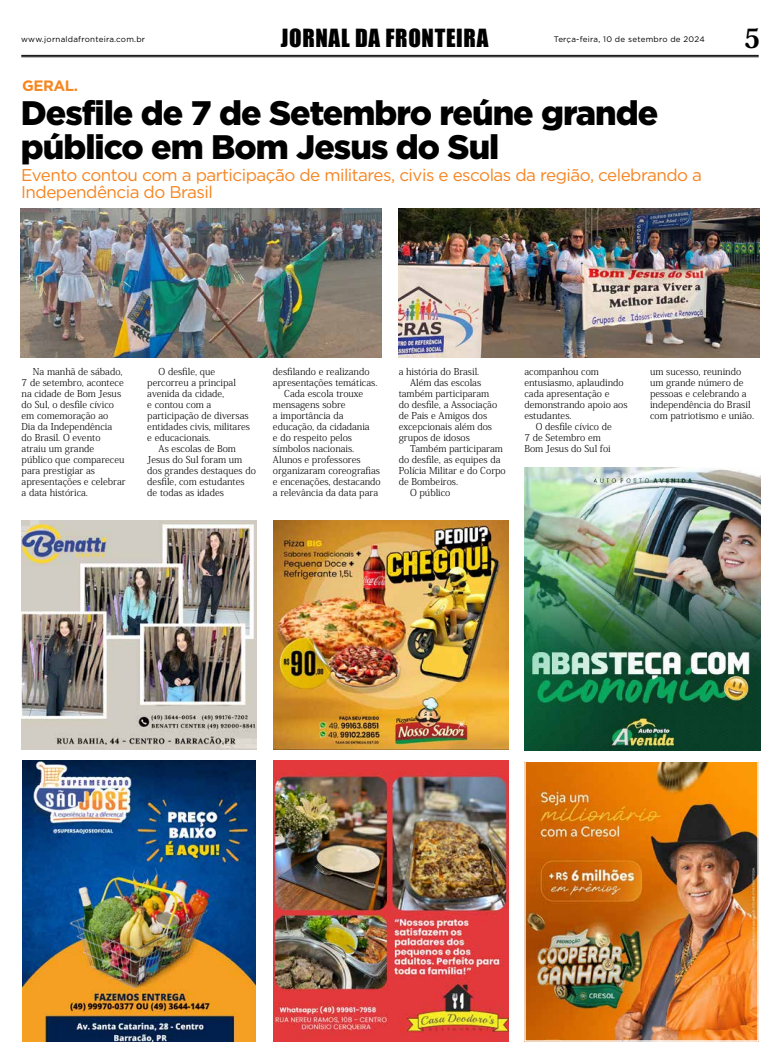
<style>
.page{position:relative;width:780px;height:1063px;background:#fff}
.page>*{position:absolute;margin:0;border:0;box-sizing:border-box;transform-origin:0 0}
.t1{font:900 34px/34px "Gotham";letter-spacing:-.03em;color:#000}
.t2{font:800 26.3px "Koz Min Pro";color:#000}
.t3{font:23px "Impact";letter-spacing:.03em;color:#000}
.t4{font:17px/17px "Gotham";letter-spacing:-.03em;color:#f58522}
.t5{font:700 15px "Gotham";letter-spacing:-.03em;color:#f6861f}
.t6{font:300 9.5px/11px "Koz Min Pro";color:#000}
.t7{font:8px "Gotham";letter-spacing:.03em;color:#000}
</style>
<div class="page">
<hr style="left:21px;top:55px;width:737px;height:1px;background:#000">
<hr style="left:21px;top:56px;width:737px;height:1px;background:#000">
<img style="left:273px;top:761px;width:235px;height:281px">
<img style="left:22px;top:761px;width:234px;height:281px">
<img style="left:526px;top:763px;width:230px;height:277px">
<div style="left:524px;top:761px;width:234px;height:281px;border:1px solid #fff"></div>
<img style="left:273px;top:521px;width:235px;height:229px">
<img style="left:22px;top:520px;width:234px;height:230px">
<img style="left:524px;top:468px;width:236px;height:282px">
<img style="left:399px;top:208px;width:360px;height:149px">
<img style="left:21px;top:208px;width:360px;height:149px">
<p class="t7" style="left:21px;top:34px;width:125px">www.jornaldafronteira.com.br</p>
<h3 class="t3" style="left:281px;top:21px;width:209px">JORNAL DA FRONTEIRA</h3>
<p class="t7" style="left:554px;top:34px;width:152px">Terça-feira, 10 de setembro de 2024</p>
<h2 class="t2" style="left:743px;top:18px;width:18px">5</h2>
<h3 class="t5" style="left:22px;top:76px;width:57px">GERAL.</h3>
<h1 class="t1" style="left:21px;top:95px;width:639px">Desfile de 7 de Setembro reúne grande público em Bom Jesus do Sul</h1>
<h3 class="t4" style="left:21px;top:166px;width:682px">Evento contou com a participação de militares, civis e escolas da região, celebrando a<br>Independência do Brasil</h3>
<p class="t6" style="left:22px;top:366px;width:106px;text-indent:11px">Na manhã de sábado,<br>7 de setembro, acontece na cidade de Bom Jesus do Sul, o desfile cívico em comemoração ao<br>Dia da Independência<br>do Brasil. O evento atraiu um grande público que compareceu para prestigiar as apresentações e celebrar a data histórica.</p>
<p class="t6" style="left:147px;top:366px;width:104px;text-indent:11px">O desfile, que percorreu a principal avenida da cidade,<br>e contou com a participação de diversas entidades civis, militares e educacionais.</p>
<p class="t6" style="left:147px;top:443px;width:110px;text-indent:11px">As escolas de Bom<br>Jesus do Sul foram um dos grandes destaques do desfile, com estudantes de todas as idades</p>
<p class="t6" style="left:273px;top:366px;width:98px">desfilando e realizando</p>
<p class="t6" style="left:273px;top:377px;width:106px">apresentações temáticas.</p>
<p class="t6" style="left:284px;top:388px;width:81px">Cada escola trouxe</p>
<p class="t6" style="left:273px;top:399px;width:74px">mensagens sobre</p>
<p class="t6" style="left:273px;top:410px;width:72px">a importância da</p>
<p class="t6" style="left:273px;top:421px;width:98px">educação, da cidadania</p>
<p class="t6" style="left:273px;top:432px;width:81px">e do respeito pelos</p>
<p class="t6" style="left:273px;top:443px;width:83px">símbolos nacionais.</p>
<p class="t6" style="left:273px;top:454px;width:89px">Alunos e professores</p>
<p class="t6" style="left:273px;top:465px;width:109px">organizaram coreografias</p>
<p class="t6" style="left:273px;top:476px;width:109px">e encenações, destacando</p>
<p class="t6" style="left:273px;top:487px;width:107px">a relevância da data para</p>
<p class="t6" style="left:398px;top:366px;width:82px">a história do Brasil.</p>
<p class="t6" style="left:410px;top:377px;width:73px">Além das escolas</p>
<p class="t6" style="left:398px;top:388px;width:92px">também participaram</p>
<p class="t6" style="left:398px;top:399px;width:100px">do desfile, a Associação</p>
<p class="t6" style="left:398px;top:410px;width:90px">de Pais e Amigos dos</p>
<p class="t6" style="left:398px;top:421px;width:95px">excepcionais além dos</p>
<p class="t6" style="left:398px;top:432px;width:73px">grupos de idosos</p>
<p class="t6" style="left:410px;top:443px;width:94px">Também participaram</p>
<p class="t6" style="left:398px;top:454px;width:103px">do desfile, as equipes da</p>
<p class="t6" style="left:398px;top:465px;width:109px">Polícia Militar e do Corpo</p>
<p class="t6" style="left:398px;top:476px;width:61px">de Bombeiros.</p>
<p class="t6" style="left:410px;top:487px;width:42px">O público</p>
<p class="t6" style="left:524px;top:366px;width:76px">acompanhou com</p>
<p class="t6" style="left:524px;top:377px;width:101px">entusiasmo, aplaudindo</p>
<p class="t6" style="left:524px;top:388px;width:86px">cada apresentação e</p>
<p class="t6" style="left:524px;top:399px;width:105px">demonstrando apoio aos</p>
<p class="t6" style="left:524px;top:410px;width:49px">estudantes.</p>
<p class="t6" style="left:535px;top:421px;width:78px">O desfile cívico de</p>
<p class="t6" style="left:524px;top:432px;width:78px">7 de Setembro em</p>
<p class="t6" style="left:524px;top:443px;width:88px">Bom Jesus do Sul foi</p>
<p class="t6" style="left:650px;top:366px;width:106px">um sucesso, reunindo um grande número de pessoas e celebrando a independência do Brasil com patriotismo e união.</p>
</div>
